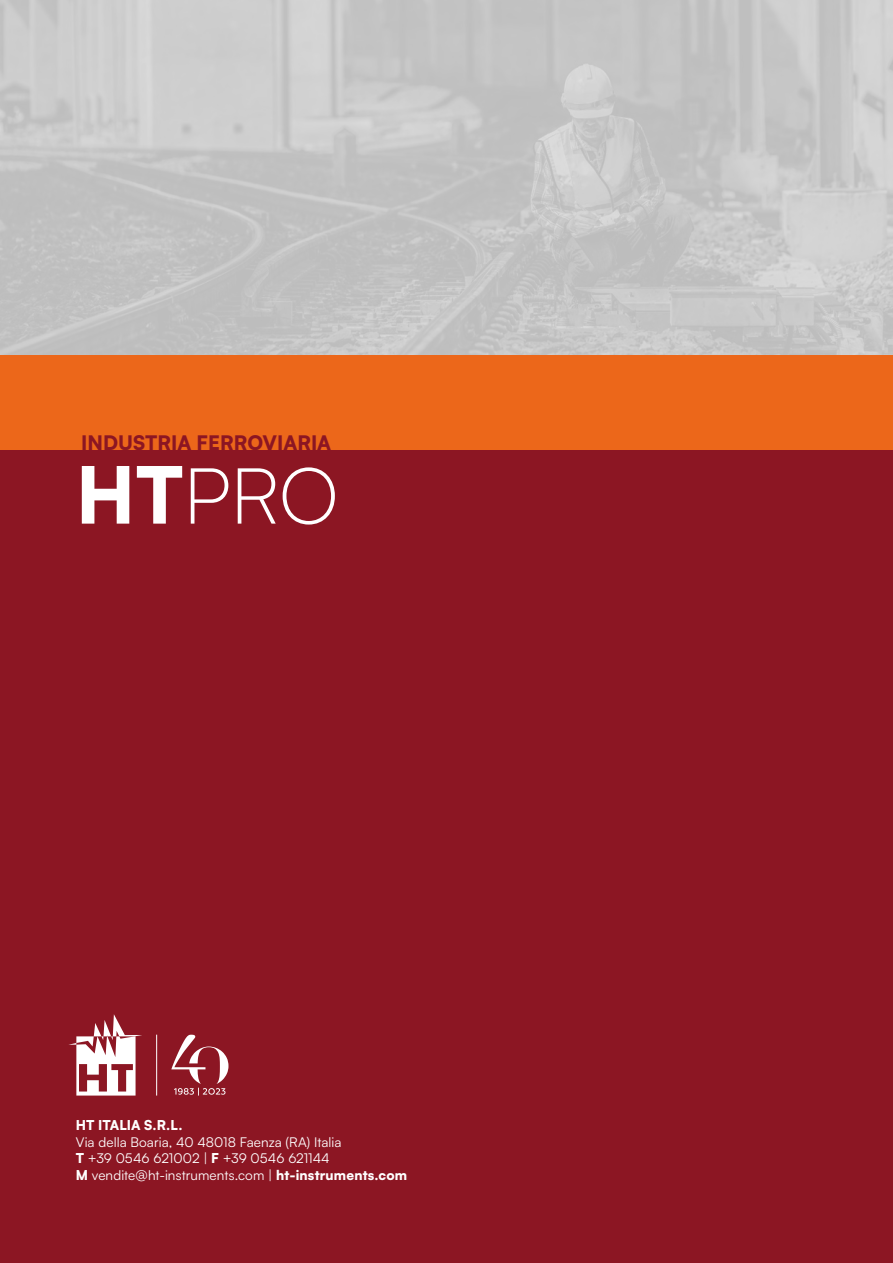
<style>
.page{position:relative;width:893px;height:1263px;background:#fff}
.page>*{position:absolute;margin:0;border:0;box-sizing:border-box;transform-origin:0 0}
.t1{font:300 77.85px "Satoshi";color:#fff}
.t2{font:900 19.8px "Satoshi";color:#8c1623}
.t3{font:13.5px/16.5px "Satoshi";letter-spacing:.005em;color:#fff}
.t4{font:900 13.5px "Satoshi";color:#fff}
.s1{font-weight:900}
</style>
<div class="page">
<div style="left:0;top:376px;width:893px;height:887px;background:#8c1623"></div>
<hr style="left:156px;top:1035px;width:1px;height:60px;background:#fff">
<svg style="left:171px;top:1035px;width:57px;height:60px"></svg>
<div style="left:0;top:0;width:893px;height:357px;background:linear-gradient(to right,#c5c5c5,#c8c8c8)"></div>
<div style="left:0;top:355px;width:893px;height:95px;background:#ec671a"></div>
<svg style="left:69px;top:1014px;width:73px;height:81px"></svg>
<h2 class="t2" style="left:81px;top:428px;width:251px">INDUSTRIA FERROVIARIA</h2>
<h1 class="t1" style="left:76px;top:446px;width:264px"><span class="s1">HT</span>PRO</h1>
<p class="t4" style="left:76px;top:1115px;width:108px">HT ITALIA S.R.L.</p>
<p class="t3" style="left:76px;top:1133px;width:333px">Via della Boaria, 40 48018 Faenza (RA) Italia<br><span class="s1">T</span> +39 0546 621002 | <span class="s1">F</span> +39 0546 621144<br><span class="s1">M</span> vendite@ht-instruments.com | <span class="s1">ht-instruments.com</span></p>
</div>
